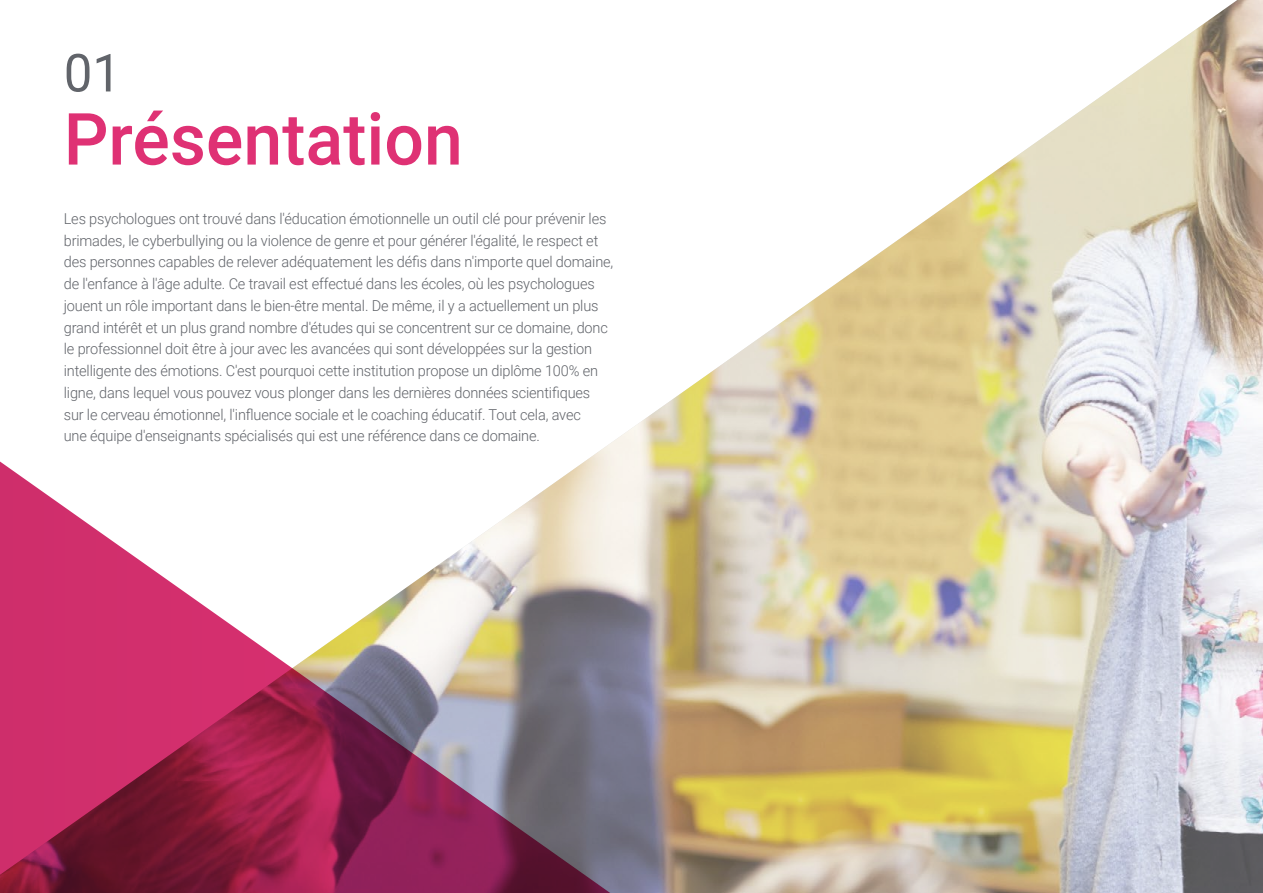
<style>
.page{position:relative;width:1263px;height:893px;background:#fff}
.page>*{position:absolute;margin:0;border:0;box-sizing:border-box;transform-origin:0 0}
.t1{font:500 72px "Roboto";color:#df3174}
.t2{font:52.5px "Roboto";color:#61646a}
.t3{font:300 15px/21.8px "Roboto";letter-spacing:-.01em;color:#61646a}
</style>
<div class="page">
<img style="left:607px;top:0;width:656px;height:893px">
<svg style="left:0;top:446px;width:640px;height:447px"></svg>
<h2 class="t2" style="left:64px;top:36px;width:59px">01</h2>
<h1 class="t1" style="left:64px;top:89px;width:401px">Présentation</h1>
<p class="t3" style="left:64px;top:207px;width:551px">Les psychologues ont trouvé dans l'éducation émotionnelle un outil clé pour prévenir les brimades, le cyberbullying ou la violence de genre et pour générer l'égalité, le respect et des personnes capables de relever adéquatement les défis dans n'importe quel domaine, de l'enfance à l'âge adulte. Ce travail est effectué dans les écoles, où les psychologues jouent un rôle important dans le bien-être mental. De même, il y a actuellement un plus grand intérêt et un plus grand nombre d'études qui se concentrent sur ce domaine, donc le professionnel doit être à jour avec les avancées qui sont développées sur la gestion intelligente des émotions. C'est pourquoi cette institution propose un diplôme 100% en ligne, dans lequel vous pouvez vous plonger dans les dernières données scientifiques sur le cerveau émotionnel, l'influence sociale et le coaching éducatif. Tout cela, avec<br>une équipe d'enseignants spécialisés qui est une référence dans ce domaine.</p>
</div>
